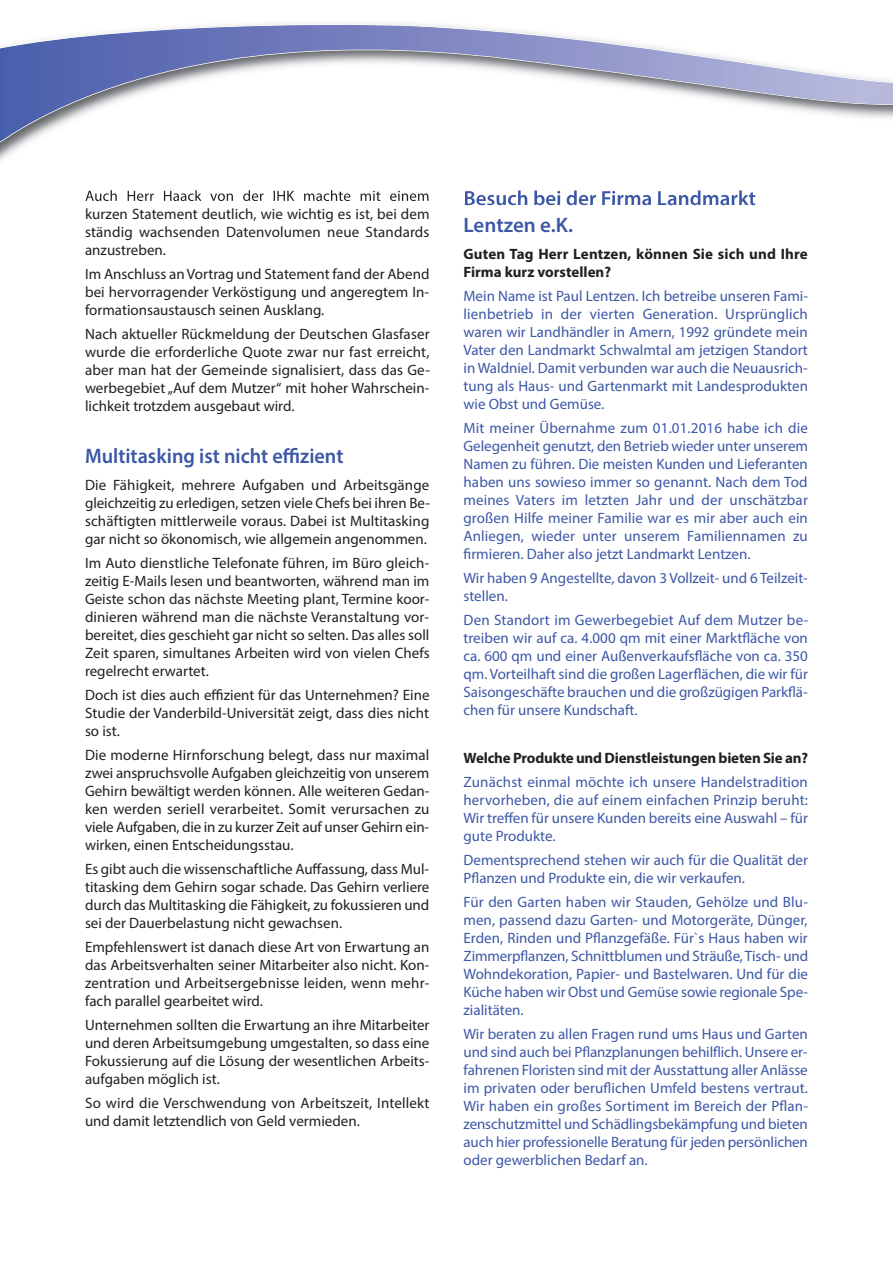
<style>
.page{position:relative;width:893px;height:1263px;background:#fff}
.page>*{position:absolute;margin:0;border:0;box-sizing:border-box;transform-origin:0 0}
.t1{font:600 21px/27px "Myriad Pro";color:#3c57a6}
.t2{font:600 21px "Myriad Pro";color:#3c57a6;scale:.96 1}
.t3{font:15px/18px "Myriad Pro";color:#231f20;text-align:justify}
.t4{font:15px/18px "Myriad Pro";color:#3c57a6;text-align:justify}
.t5{font:700 15px/18px "Myriad Pro";letter-spacing:-.005em;color:#231f20}
</style>
<div class="page">
<img style="left:232px;top:190px;width:524px;height:13px">
<img style="left:85px;top:190px;width:147px;height:11px">
<img style="left:465px;top:190px;width:131px;height:13px">
<svg style="left:0;top:23px;width:893px;height:138px"></svg>
<p class="t3" style="left:85px;top:206px;width:346px">kurzen Statement deutlich, wie wichtig es ist, bei dem ständig wachsenden Datenvolumen neue Standards anzustreben.</p>
<p class="t3" style="left:85px;top:266px;width:346px">Im Anschluss an Vortrag und Statement fand der Abend bei hervorragender Verköstigung und angeregtem In&shy;formationsaustausch seinen Ausklang.</p>
<p class="t3" style="left:85px;top:326px;width:346px">Nach aktueller Rückmeldung der Deutschen Glasfaser wurde die erforderliche Quote zwar nur fast erreicht, aber man hat der Gemeinde signalisiert, dass das Ge&shy;werbegebiet „Auf dem Mutzer“ mit hoher Wahrschein&shy;lichkeit trotzdem ausgebaut wird.</p>
<h1 class="t2" style="left:85px;top:448px;width:271px">Multitasking ist nicht effizient</h1>
<p class="t3" style="left:85px;top:477px;width:346px">Die Fähigkeit, mehrere Aufgaben und Arbeitsgänge gleichzeitig zu erledigen, setzen viele Chefs bei ihren Be&shy;schäftigten mittlerweile voraus. Dabei ist Multitasking gar nicht so ökonomisch, wie allgemein angenommen.</p>
<p class="t3" style="left:85px;top:555px;width:346px">Im Auto dienstliche Telefonate führen, im Büro gleich&shy;zeitig E-Mails lesen und beantworten, während man im Geiste schon das nächste Meeting plant, Termine koor&shy;dinieren während man die nächste Veranstaltung vor&shy;bereitet, dies geschieht gar nicht so selten. Das alles soll Zeit sparen, simultanes Arbeiten wird von vielen Chefs regelrecht erwartet.</p>
<p class="t3" style="left:85px;top:687px;width:346px">Doch ist dies auch effizient für das Unternehmen? Eine Studie der Vanderbild-Universität zeigt, dass dies nicht so ist.</p>
<p class="t3" style="left:85px;top:747px;width:346px">Die moderne Hirnforschung belegt, dass nur maximal zwei anspruchsvolle Aufgaben gleichzeitig von unserem Gehirn bewältigt werden können. Alle weiteren Gedan&shy;ken werden seriell verarbeitet. Somit verursachen zu viele Aufgaben, die in zu kurzer Zeit auf unser Gehirn ein&shy;wirken, einen Entscheidungsstau.</p>
<p class="t3" style="left:85px;top:861px;width:346px">Es gibt auch die wissenschaftliche Auffassung, dass Mul&shy;titasking dem Gehirn sogar schade. Das Gehirn verliere durch das Multitasking die Fähigkeit, zu fokussieren und sei der Dauerbelastung nicht gewachsen.</p>
<p class="t3" style="left:85px;top:939px;width:346px">Empfehlenswert ist danach diese Art von Erwartung an das Arbeitsverhalten seiner Mitarbeiter also nicht. Kon&shy;zentration und Arbeitsergebnisse leiden, wenn mehr&shy;fach parallel gearbeitet wird.</p>
<p class="t3" style="left:85px;top:1017px;width:346px">Unternehmen sollten die Erwartung an ihre Mitarbeiter und deren Arbeitsumgebung umgestalten, so dass eine Fokussierung auf die Lösung der wesentlichen Arbeits&shy;aufgaben möglich ist.</p>
<p class="t3" style="left:85px;top:1095px;width:346px">So wird die Verschwendung von Arbeitszeit, Intellekt und damit letztendlich von Geld vermieden.</p>
<h1 class="t1" style="left:463px;top:186px;width:294px">Besuch bei der Firma Landmarkt<br>Lentzen e.K.</h1>
<p class="t5" style="left:463px;top:246px;width:346px">Guten Tag Herr Lentzen, können Sie sich und Ihre<br>Firma kurz vorstellen?</p>
<p class="t4" style="left:463px;top:288px;width:346px">Mein Name ist Paul Lentzen. Ich betreibe unseren Fami&shy;lienbetrieb in der vierten Generation. Ursprünglich waren wir Landhändler in Amern, 1992 gründete mein Vater den Landmarkt Schwalmtal am jetzigen Standort in Waldniel. Damit verbunden war auch die Neuausrich&shy;tung als Haus- und Gartenmarkt mit Landesprodukten wie Obst und Gemüse.</p>
<p class="t4" style="left:463px;top:420px;width:346px">Mit meiner Übernahme zum 01.01.2016 habe ich die Gelegenheit genutzt, den Betrieb wieder unter unserem Namen zu führen. Die meisten Kunden und Lieferanten haben uns sowieso immer so genannt. Nach dem Tod meines Vaters im letzten Jahr und der unschätzbar großen Hilfe meiner Familie war es mir aber auch ein Anliegen, wieder unter unserem Familiennamen zu firmieren. Daher also jetzt Landmarkt Lentzen.</p>
<p class="t4" style="left:463px;top:570px;width:346px">Wir haben 9 Angestellte, davon 3 Vollzeit- und 6 Teilzeit&shy;stellen.</p>
<p class="t4" style="left:463px;top:612px;width:346px">Den Standort im Gewerbegebiet Auf dem Mutzer be&shy;treiben wir auf ca. 4.000 qm mit einer Marktfläche von ca. 600 qm und einer Außenverkaufsfläche von ca. 350 qm. Vorteilhaft sind die großen Lagerflächen, die wir für Saisongeschäfte brauchen und die großzügigen Parkflä&shy;chen für unsere Kundschaft.</p>
<p class="t5" style="left:463px;top:750px;width:346px">Welche Produkte und Dienstleistungen bieten Sie an?</p>
<p class="t4" style="left:463px;top:774px;width:346px">Zunächst einmal möchte ich unsere Handelstradition hervorheben, die auf einem einfachen Prinzip beruht:<br>Wir treffen für unsere Kunden bereits eine Auswahl – für gute Produkte.</p>
<p class="t4" style="left:463px;top:852px;width:346px">Dementsprechend stehen wir auch für die Qualität der<br>Pflanzen und Produkte ein, die wir verkaufen.</p>
<p class="t4" style="left:463px;top:894px;width:346px">Für den Garten haben wir Stauden, Gehölze und Blu&shy;men, passend dazu Garten- und Motorgeräte, Dünger, Erden, Rinden und Pflanzgefäße. Für`s Haus haben wir Zimmerpflanzen, Schnittblumen und Sträuße, Tisch- und Wohndekoration, Papier- und Bastelwaren. Und für die Küche haben wir Obst und Gemüse sowie regionale Spe&shy;zialitäten.</p>
<p class="t4" style="left:463px;top:1026px;width:346px">Wir beraten zu allen Fragen rund ums Haus und Garten und sind auch bei Pflanzplanungen behilflich. Unsere er&shy;fahrenen Floristen sind mit der Ausstattung aller Anlässe im privaten oder beruflichen Umfeld bestens vertraut.<br>Wir haben ein großes Sortiment im Bereich der Pflan&shy;zenschutzmittel und Schädlingsbekämpfung und bieten auch hier professionelle Beratung für jeden persönlichen oder gewerblichen Bedarf an.</p>
</div>
